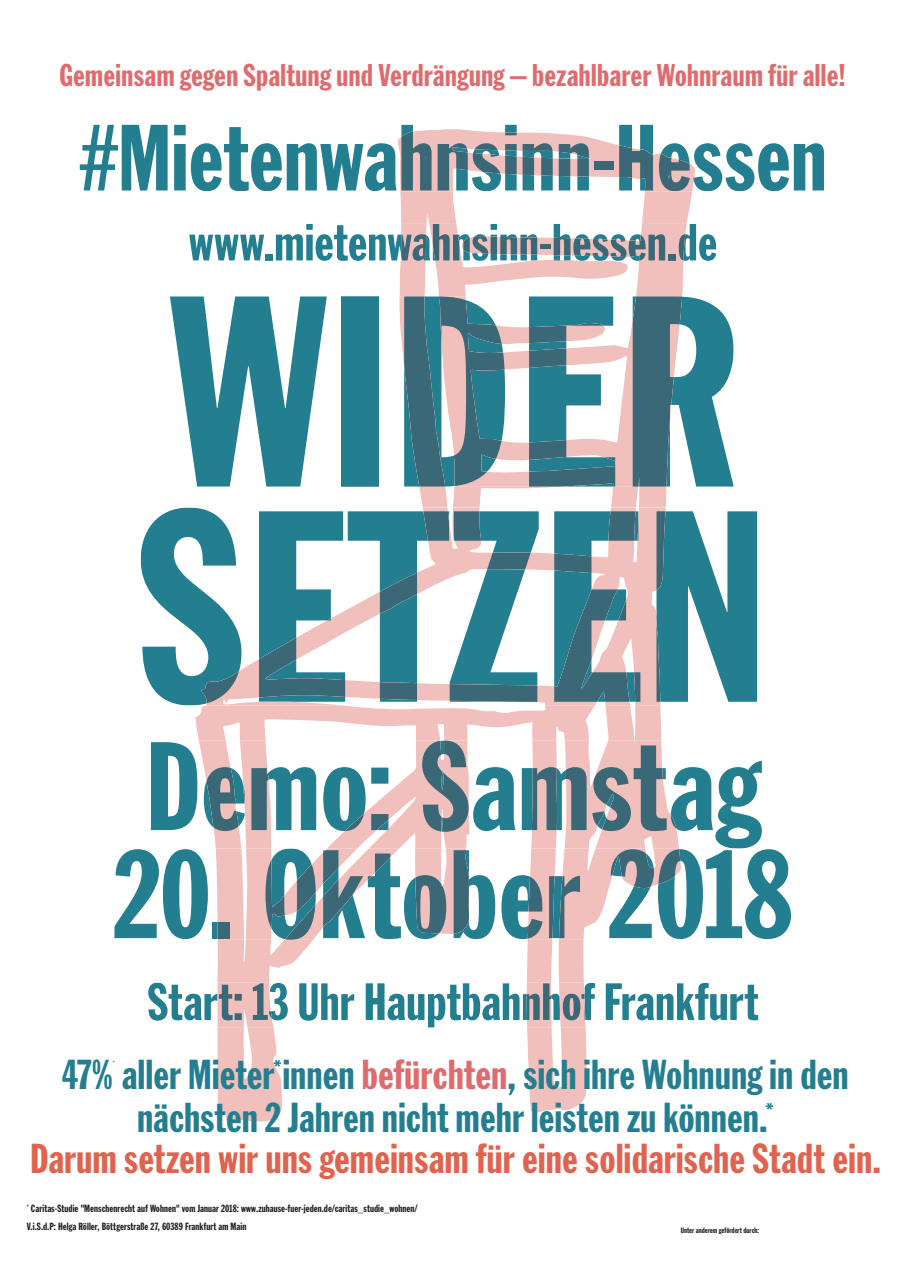
<style>
.page{position:relative;width:906px;height:1276px;background:#fff}
.page>*{position:absolute;margin:0;border:0;box-sizing:border-box;transform-origin:0 0}
.t1{font:267.45px/215px "Franklin Gothic Extra Cond";letter-spacing:.01em;color:#237e90;scale:1.07 1}
.t2{font:123.45px "Franklin Gothic Extra Cond";letter-spacing:.005em;color:#237e90;scale:1.07 1}
.t3{font:92.55px "Franklin Gothic Extra Cond";letter-spacing:.005em;color:#237e90;scale:1.07 1}
.t4{font:51.45px "Franklin Gothic Extra Cond";letter-spacing:.01em;color:#237e90;scale:1.07 1}
.t5{font:41.17px "Franklin Gothic Extra Cond";letter-spacing:.01em;color:#237e90;scale:1.07 1}
.t6{font:41.17px "Franklin Gothic Extra Cond";letter-spacing:.01em;color:#e0634f;scale:1.07 1}
.t7{font:30.83px "Franklin Gothic Extra Cond";letter-spacing:.015em;color:#e06b6d;scale:1.07 1}
.t8{font:10.27px/18.1px "Franklin Gothic Extra Cond";letter-spacing:.01em;color:#231f20;scale:1.07 1}
.t9{font:10.27px "Franklin Gothic Extra Cond";color:#237e90;scale:1.07 1}
.t10{font:7.8px "Franklin Gothic Extra Cond";color:#231f20;scale:1.07 1}
.s1{color:#e06b6d}
</style>
<div class="page">
<svg style="left:195px;top:191px;width:497px;height:930px"></svg>
<svg style="left:399px;top:296px;width:283px;height:191px;fill:#f2c0bc"></svg>
<svg style="left:201px;top:507px;width:465px;height:198px"></svg>
<svg style="left:397px;top:129px;width:298px;height:62px"></svg>
<svg style="left:199px;top:740px;width:480px;height:108px;fill:#f2c0bc"></svg>
<svg style="left:195px;top:848px;width:497px;height:92px"></svg>
<svg style="left:217px;top:982px;width:368px;height:45px"></svg>
<svg style="left:401px;top:224px;width:285px;height:37px"></svg>
<h3 class="t7" style="left:59px;top:59px;width:737px">Gemeinsam gegen Spaltung und Verdrängung – bezahlbarer Wohnraum für alle!</h3>
<h3 class="t3" style="left:80px;top:108px;width:699px">#Mietenwahnsinn-Hessen</h3>
<h3 class="t4" style="left:189px;top:215px;width:495px">www.mietenwahnsinn-hessen.de</h3>
<h1 class="t1" style="left:138px;top:285px;width:590px">WIDER<br>SETZEN</h1>
<h2 class="t2" style="left:145px;top:720px;width:576px">Demo: Samstag</h2>
<h2 class="t2" style="left:113px;top:828px;width:636px">20. Oktober 2018</h2>
<h3 class="t4" style="left:148px;top:974px;width:572px">Start: 13 Uhr Hauptbahnhof Frankfurt</h3>
<h3 class="t5" style="left:63px;top:1052px;width:736px">47% aller Mieter*innen <span class="s1">befürchten</span>, sich ihre Wohnung in den</h3>
<p class="t9" style="left:113px;top:1059px;width:3px">*</p>
<h3 class="t5" style="left:137px;top:1095px;width:596px">nächsten 2 Jahren nicht mehr leisten zu können.*</h3>
<h3 class="t6" style="left:30px;top:1137px;width:797px">Darum setzen wir uns gemeinsam für eine solidarische Stadt ein.</h3>
<p class="t8" style="left:27px;top:1199px;width:367px">* Caritas-Studie "Menschenrecht auf Wohnen" vom Januar 2018: www.zuhause-fuer-jeden.de/caritas_studie_wohnen/<br>V.i.S.d.P: Helga Röller, Böttgerstraße 27, 60389 Frankfurt am Main</p>
<p class="t10" style="left:680px;top:1226px;width:75px">Unter anderem gefördert durch:</p>
</div>
